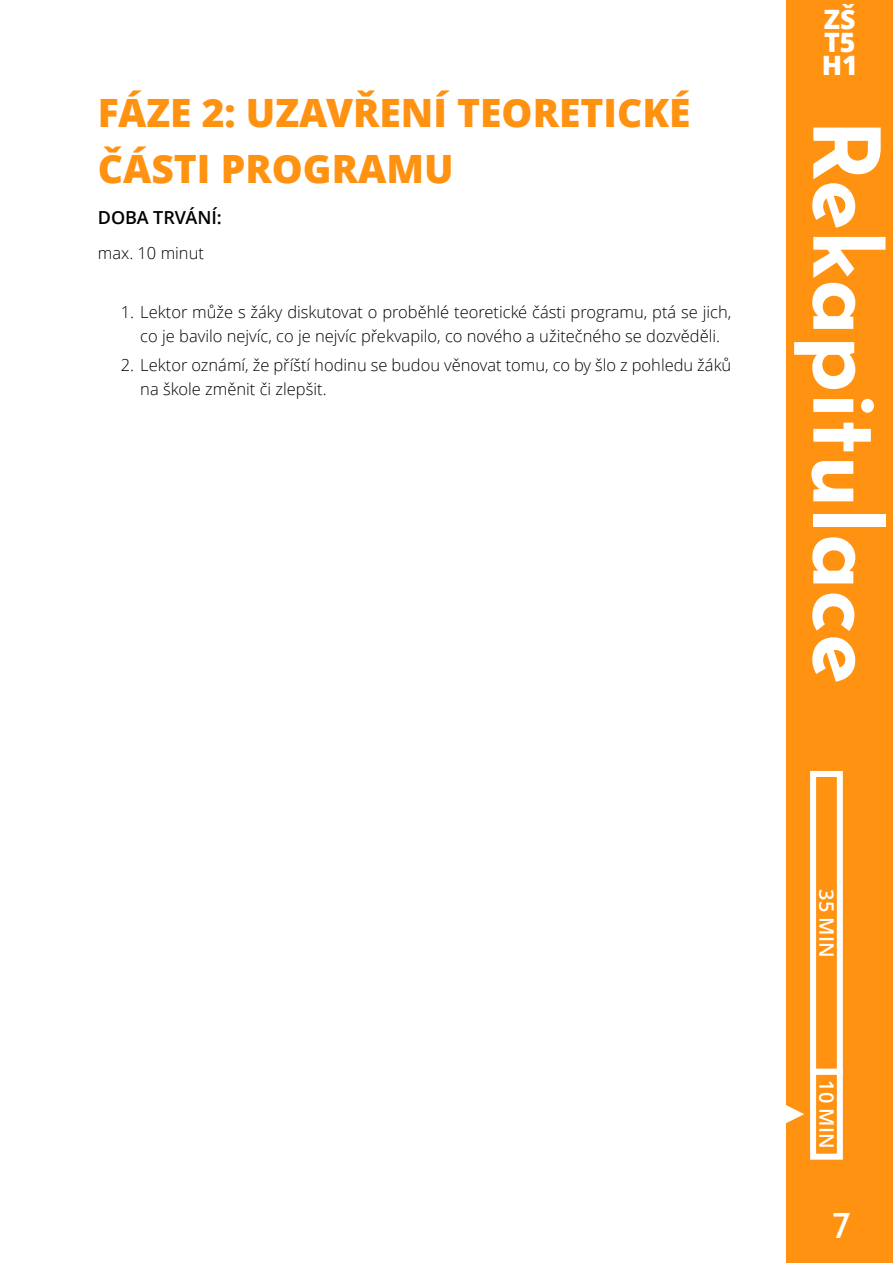
<style>
.page{position:relative;width:893px;height:1263px;background:#fff}
.page>*{position:absolute;margin:0;border:0;box-sizing:border-box;transform-origin:0 0}
.t1{font:700 91.5px "Josefin Sans";color:#fff}
.t2{font:800 39px/55.5px "Open Sans";color:#ff9211}
.t3{font:38.1px "Josefin Sans";color:#fff}
.t4{font:800 26.7px/23.1px "Open Sans";color:#fff;text-align:justify}
.t5{font:600 19.95px "Open Sans";color:#fff}
.t6{font:600 18px "Open Sans";color:#000}
.t7{font:300 16.5px/23.5px "Open Sans";color:#000;text-align:center}
</style>
<div class="page">
<div style="left:786px;top:0;width:107px;height:1263px;background:#ff9211"></div>
<svg style="left:785px;top:1104px;width:19px;height:20px"></svg>
<div style="left:810px;top:1068px;width:33px;height:92px;background:#ff9211;border:6px solid #fff"></div>
<div style="left:810px;top:771px;width:33px;height:303px;background:#ff9211;border:6px solid #fff"></div>
<h2 class="t2" style="left:98px;top:89px;width:594px">FÁZE 2: UZAVŘENÍ TEORETICKÉ<br>ČÁSTI PROGRAMU</h2>
<p class="t6" style="left:98px;top:210px;width:126px">DOBA TRVÁNÍ:</p>
<p class="t7" style="left:98px;top:243px;width:108px">max. 10 minut</p>
<p class="t7" style="left:121px;top:302px;width:612px">1. Lektor může s žáky diskutovat o proběhlé teoretické části programu, ptá se jich, co je bavilo nejvíc, co je nejvíc překvapilo, co nového a užitečného se dozvěděli.</p>
<p class="t7" style="left:140px;top:355px;width:593px;text-align:left;text-indent:-19px">2. Lektor oznámí, že příští hodinu se budou věnovat tomu, co by šlo z pohledu žáků na škole změnit či zlepšit.</p>
<h3 class="t4" style="left:822px;top:11px;width:38px">ZŠ T5<br>H1</h3>
<h1 class="t1" style="left:882px;top:119px;width:567px;rotate:90deg">Rekapitulace</h1>
<p class="t5" style="left:835px;top:889px;width:70px;rotate:90deg">35 MIN</p>
<p class="t5" style="left:835px;top:1080px;width:70px;rotate:90deg">10 MIN</p>
<h3 class="t3" style="left:832px;top:1210px;width:20px">7</h3>
</div>
